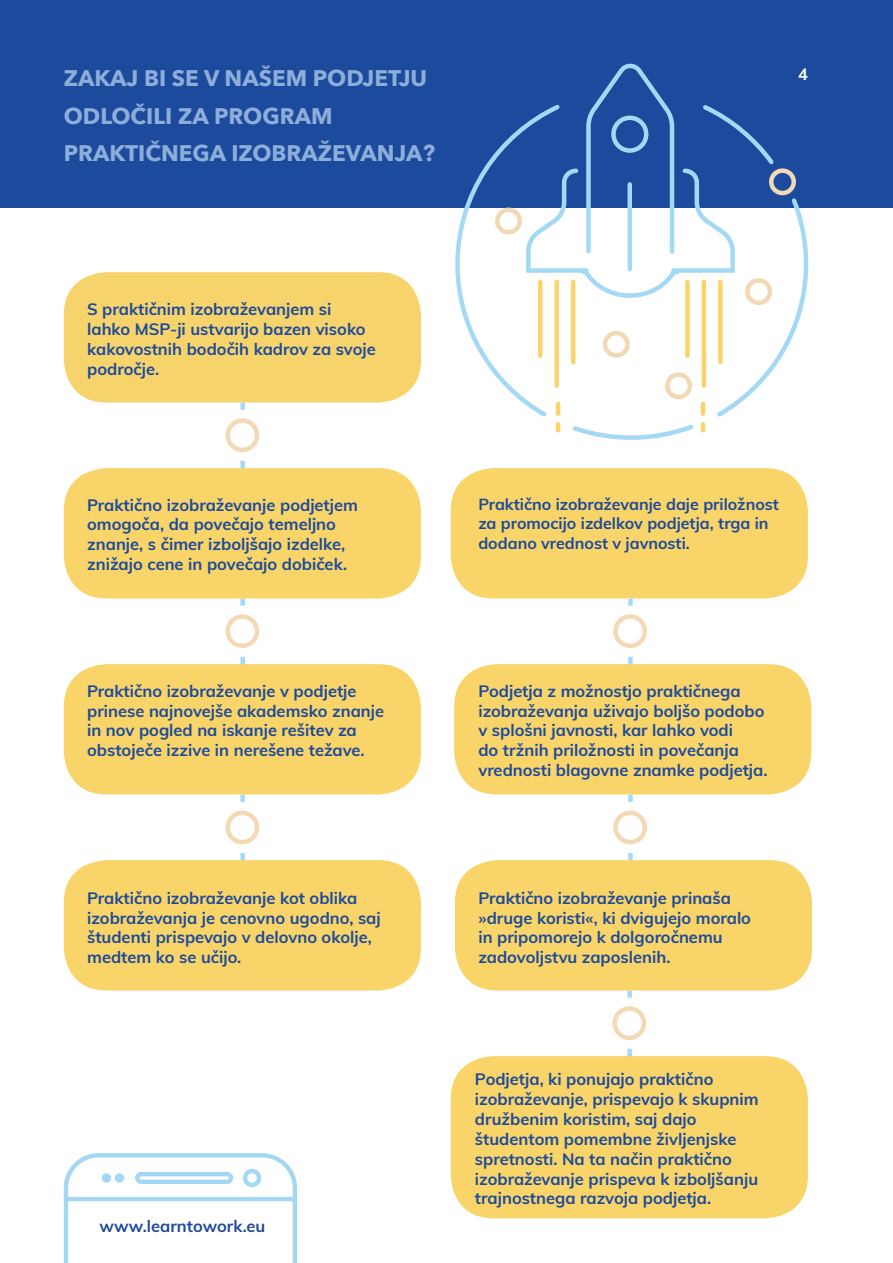
<style>
.page{position:relative;width:893px;height:1263px;background:#fff}
.page>*{position:absolute;margin:0;border:0;box-sizing:border-box;transform-origin:0 0}
.Naslov{font:700 22.5px/37.5px "Avenir Next";color:#8eaeda}
.t1{font:700 16.5px/19.8px "Muli";color:#1c4a9b}
.t2{font:700 16.5px "Muli";color:#1f499a}
.t3{font:700 16.5px "Muli";color:#fff}
.t4{font:700 16.05px/19.2px "Muli";color:#1c4a9b}
</style>
<div class="page">
<svg style="left:64px;top:1153px;width:233px;height:110px"></svg>
<div style="left:115px;top:1173px;width:9px;height:10px;background:#a3d8f4;border-radius:50%"></div>
<div style="left:102px;top:1173px;width:9px;height:10px;background:#a3d8f4;border-radius:50%"></div>
<div style="left:0;top:0;width:893px;height:207px;background:#1c4a9c"></div>
<div style="left:64px;top:272px;width:357px;height:130px;background:#f7d36b;border-radius:43px"></div>
<div style="left:240px;top:461px;width:5px;height:18px;background:#a4daf6"></div>
<div style="left:240px;top:402px;width:5px;height:8px;background:#a4daf6"></div>
<div style="left:225px;top:418px;width:34px;height:34px;border:4px solid #f3d9b4;border-radius:50%"></div>
<div style="left:240px;top:657px;width:5px;height:17px;background:#a4daf6"></div>
<div style="left:240px;top:598px;width:5px;height:8px;background:#a4daf6"></div>
<div style="left:225px;top:614px;width:34px;height:34px;border:4px solid #f3d9b4;border-radius:50%"></div>
<div style="left:240px;top:853px;width:5px;height:18px;background:#a4daf6"></div>
<svg style="left:240px;top:795px;width:5px;height:7px"></svg>
<div style="left:225px;top:810px;width:34px;height:34px;border:4px solid #f3d9b4;border-radius:50%"></div>
<div style="left:627px;top:1049px;width:5px;height:17px;background:#a4daf6"></div>
<svg style="left:627px;top:990px;width:5px;height:7px"></svg>
<div style="left:612px;top:1006px;width:34px;height:34px;border:4px solid #f3d9b4;border-radius:50%"></div>
<div style="left:451px;top:1056px;width:357px;height:162px;background:#f9d469;border-radius:43px"></div>
<div style="left:64px;top:468px;width:357px;height:130px;background:#f9d469;border-radius:43px"></div>
<div style="left:64px;top:860px;width:357px;height:130px;background:#f9d469;border-radius:43px"></div>
<div style="left:64px;top:664px;width:357px;height:130px;background:#f9d469;border-radius:43px"></div>
<div style="left:628px;top:657px;width:5px;height:17px;background:#a4daf6"></div>
<div style="left:628px;top:598px;width:5px;height:8px;background:#a4daf6"></div>
<div style="left:613px;top:614px;width:34px;height:34px;border:4px solid #f3d9b4;border-radius:50%"></div>
<div style="left:451px;top:468px;width:357px;height:130px;background:#f9d469;border-radius:43px"></div>
<div style="left:628px;top:853px;width:5px;height:18px;background:#a4daf6"></div>
<svg style="left:628px;top:795px;width:5px;height:7px"></svg>
<div style="left:613px;top:810px;width:34px;height:34px;border:4px solid #f3d9b4;border-radius:50%"></div>
<div style="left:454px;top:664px;width:357px;height:130px;background:#f9d469;border-radius:43px"></div>
<div style="left:455px;top:860px;width:357px;height:130px;background:#f9d469;border-radius:43px"></div>
<svg style="left:597px;top:63px;width:67px;height:38px"></svg>
<svg style="left:453px;top:101px;width:357px;height:339px"></svg>
<svg style="left:493px;top:166px;width:305px;height:235px"></svg>
<hr style="left:556px;top:404px;width:4px;height:10px;background:#fad46b">
<svg style="left:556px;top:424px;width:4px;height:6px"></svg>
<hr style="left:701px;top:404px;width:4px;height:10px;background:#fad46b">
<svg style="left:701px;top:424px;width:4px;height:6px"></svg>
<p class="Naslov" style="left:64px;top:59px;width:373px">ZAKAJ BI SE V NAŠEM PODJETJU<br>ODLOČILI ZA PROGRAM<br>PRAKTIČNEGA IZOBRAŽEVANJA?</p>
<p class="t3" style="left:798px;top:62px;width:11px">4</p>
<p class="t1" style="left:87px;top:299px;width:290px">S praktičnim izobraževanjem si lahko MSP-ji ustvarijo bazen visoko kakovostnih bodočih kadrov za svoje področje.</p>
<p class="t1" style="left:87px;top:494px;width:272px">Praktično izobraževanje podjetjem omogoča, da povečajo temeljno znanje, s čimer izboljšajo izdelke, znižajo cene in povečajo dobiček.</p>
<p class="t1" style="left:87px;top:680px;width:299px">Praktično izobraževanje v podjetje prinese najnovejše akademsko znanje in nov pogled na iskanje rešitev za obstoječe izzive in nerešene težave.</p>
<p class="t1" style="left:87px;top:887px;width:295px">Praktično izobraževanje kot oblika izobraževanja je cenovno ugodno, saj študenti prispevajo v delovno okolje, medtem ko se učijo.</p>
<p class="t2" style="left:100px;top:1214px;width:167px">www.learntowork.eu</p>
<p class="t4" style="left:478px;top:494px;width:302px">Praktično izobraževanje daje priložnost za promocijo izdelkov podjetja, trga in dodano vrednost v javnosti.</p>
<p class="t1" style="left:478px;top:680px;width:291px">Podjetja z možnostjo praktičnega izobraževanja uživajo boljšo podobo v splošni javnosti, kar lahko vodi<br>do tržnih priložnosti in povečanja vrednosti blagovne znamke podjetja.</p>
<p class="t1" style="left:478px;top:887px;width:274px">Praktično izobraževanje prinaša »druge koristi«, ki dvigujejo moralo in pripomorejo k dolgoročnemu zadovoljstvu zaposlenih.</p>
<p class="t1" style="left:475px;top:1069px;width:285px">Podjetja, ki ponujajo praktično izobraževanje, prispevajo k skupnim družbenim koristim, saj dajo študentom pomembne življenjske spretnosti. Na ta način praktično izobraževanje prispeva k izboljšanju trajnostnega razvoja podjetja.</p>
</div>
